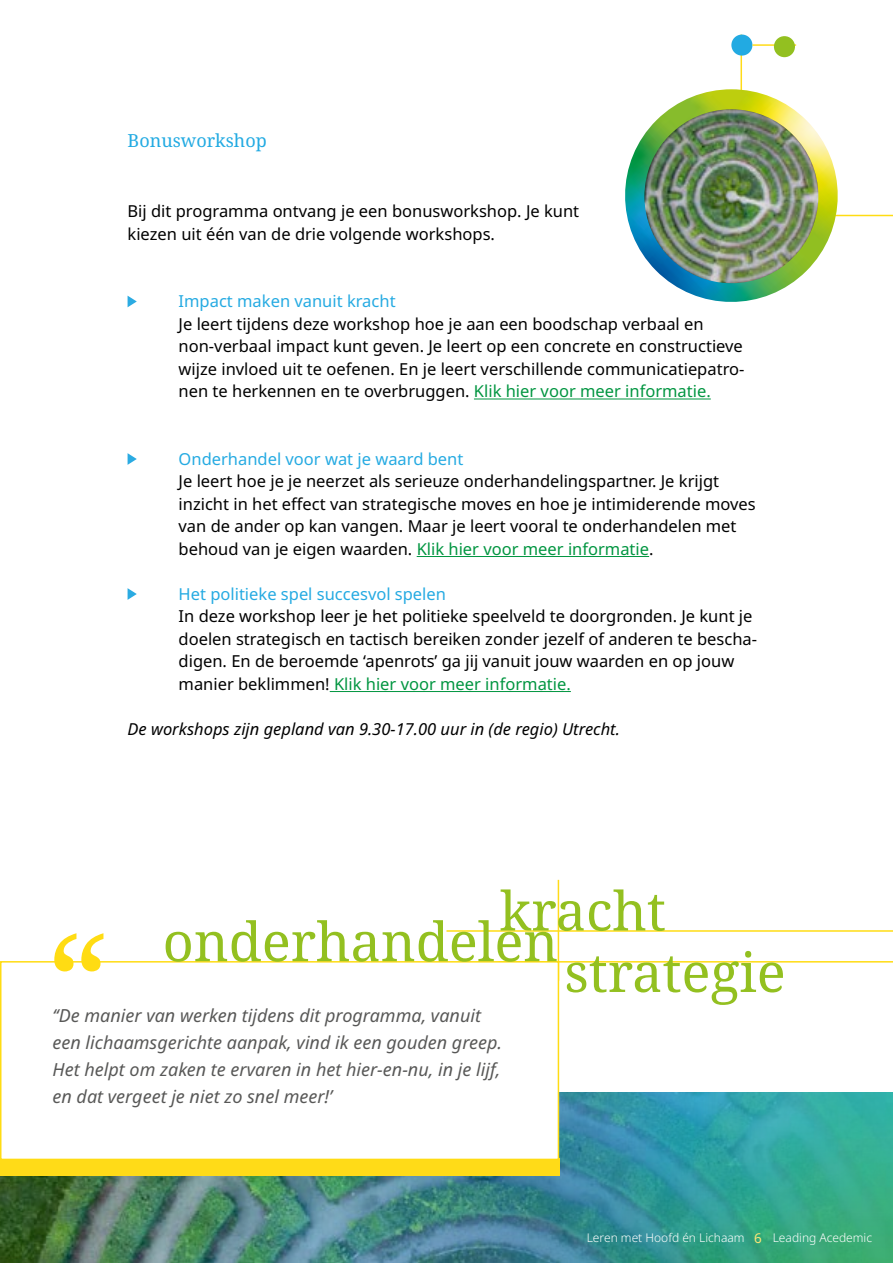
<style>
.page{position:relative;width:893px;height:1263px;background:#fff}
.page>*{position:absolute;margin:0;border:0;box-sizing:border-box;transform-origin:0 0}
.t1{font:135px "Noto Serif";color:#ffdc13}
.t2{font:54px "Noto Serif";color:#93c020}
.t3{font:italic 18px/27px "Noto Sans";color:#585857}
.t4{font:18px "Noto Serif";color:#22aae2}
.t5{font:16.5px/22.5px "Noto Sans";color:#000}
.t6{font:16.5px "Noto Sans";color:#25aae2}
.t7{font:italic 16.5px "Noto Sans";color:#000}
.t8{font:13.5px "Noto Sans";color:#ffe577}
.t9{font:300 12px "Noto Sans";color:#fff}
.s1{color:#009540}
</style>
<div class="page">
<img style="left:0;top:1093px;width:893px;height:170px">
<hr style="left:474px;top:399px;width:237px;height:1px;background:#009540">
<hr style="left:417px;top:556px;width:232px;height:1px;background:#009540">
<hr style="left:330px;top:691px;width:241px;height:1px;background:#009540">
<svg style="left:128px;top:296px;width:9px;height:11px"></svg>
<svg style="left:128px;top:453px;width:9px;height:12px"></svg>
<svg style="left:128px;top:588px;width:9px;height:12px"></svg>
<hr style="left:446px;top:930px;width:447px;height:2px;background:#ffdc13">
<hr style="left:668px;top:215px;width:225px;height:1px;background:#ffdc13">
<div style="left:0;top:1158px;width:559px;height:17px;background:#ffdb18"></div>
<hr style="left:499px;top:961px;width:394px;height:1px;background:#ffdc13">
<hr style="left:558px;top:880px;width:1px;height:101px;background:#ffdb18">
<hr style="left:740px;top:35px;width:2px;height:76px;background:#ffdb18">
<div style="left:731px;top:35px;width:21px;height:21px;background:#22aae2;border-radius:50%"></div>
<div style="left:1px;top:962px;width:557px;height:197px;background:#fff"></div>
<div style="left:0;top:961px;width:559px;height:199px;border:2px solid #ffdc13"></div>
<hr style="left:752px;top:44px;width:44px;height:2px;background:#ffdb18">
<div style="left:774px;top:36px;width:21px;height:21px;background:#93c020;border-radius:50%"></div>
<img style="left:625px;top:89px;width:223px;height:213px">
<img style="left:644px;top:109px;width:174px;height:174px;border-radius:87px">
<p class="t4" style="left:128px;top:128px;width:141px">Bonusworkshop</p>
<p class="t5" style="left:128px;top:200px;width:453px">Bij dit programma ontvang je een bonusworkshop. Je kunt kiezen uit één van de drie volgende workshops.</p>
<p class="t6" style="left:179px;top:292px;width:219px">Impact maken vanuit kracht</p>
<p class="t5" style="left:179px;top:313px;width:567px">Je leert tijdens deze workshop hoe je aan een boodschap verbaal en non-verbaal impact kunt geven. Je leert op een concrete en constructieve wijze invloed uit te oefenen. En je leert verschillende communicatiepatro&shy;nen te herkennen en te overbruggen. <span class="s1">Klik hier voor meer informatie.</span></p>
<p class="t6" style="left:179px;top:449px;width:286px">Onderhandel voor wat je waard bent</p>
<p class="t5" style="left:179px;top:470px;width:579px">Je leert hoe je je neerzet als serieuze onderhandelingspartner. Je krijgt inzicht in het effect van strategische moves en hoe je intimiderende moves van de ander op kan vangen. Maar je leert vooral te onderhandelen met behoud van je eigen waarden. <span class="s1">Klik hier voor meer informatie</span>.</p>
<p class="t6" style="left:179px;top:584px;width:269px">Het politieke spel succesvol spelen</p>
<p class="t5" style="left:179px;top:605px;width:580px">In deze workshop leer je het politieke speelveld te doorgronden. Je kunt je doelen strategisch en tactisch bereiken zonder jezelf of anderen te bescha&shy;digen. En de beroemde ‘apenrots’ ga jij vanuit jouw waarden en op jouw manier beklimmen! <span class="s1">Klik hier voor meer informatie.</span></p>
<p class="t7" style="left:128px;top:717px;width:494px">De workshops zijn gepland van 9.30-17.00 uur in (de regio) Utrecht.</p>
<h1 class="t1" style="left:47px;top:888px;width:62px">“</h1>
<h2 class="t2" style="left:500px;top:874px;width:168px">kracht</h2>
<h2 class="t2" style="left:163px;top:905px;width:397px">onderhandelen</h2>
<h2 class="t2" style="left:564px;top:935px;width:223px">strategie</h2>
<p class="t3" style="left:53px;top:1002px;width:451px">‘‘De manier van werken tijdens dit programma, vanuit een lichaamsgerichte aanpak, vind ik een gouden greep.<br>Het helpt om zaken te ervaren in het hier-en-nu, in je lijf, en dat vergeet je niet zo snel meer!’</p>
<p class="t9" style="left:587px;top:1230px;width:159px">Leren met Hoofd én Lichaam</p>
<p class="t9" style="left:773px;top:1230px;width:101px">Leading Acedemic</p>
<p class="t8" style="left:754px;top:1230px;width:9px">6</p>
</div>
